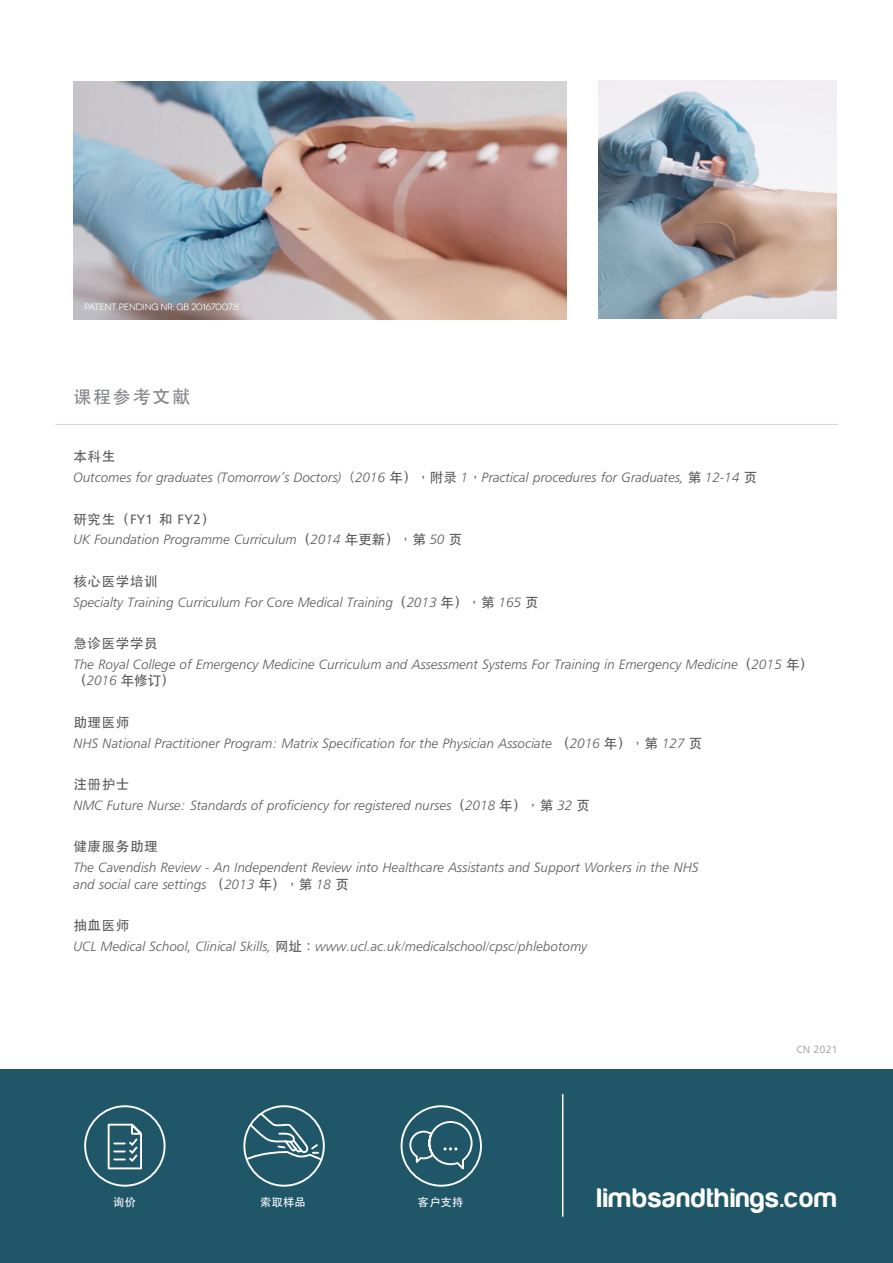
<style>
.page{position:relative;width:893px;height:1263px;background:#fff}
.page>*{position:absolute;margin:0;border:0;box-sizing:border-box;transform-origin:0 0}
.t1{font:27.75px "Harabara";letter-spacing:.05em;color:#fff}
.t2{font:500 18px "ST Heiti TC";letter-spacing:.1em;color:#808285}
.t3{font:13.5px/16.5px "Humanist 777 BT Light Italic B";color:#58595b}
.t4{font:500 13.5px "ST Heiti TC";letter-spacing:.05em;color:#58595b}
.t5{font:500 11.25px "ST Heiti TC";letter-spacing:.02em;color:#fff}
.t6{font:10.5px "Humanist 777 BT Roman B";color:#a7a9ac}
.s1{font-family:"ST Heiti TC";font-weight:300}
.s2{font-family:"ST Heiti TC";font-weight:500}
.s3{font-family:"Humanist 777 BT Roman B";font-weight:400}
.s4{font-family:"Humanist 777 BT Light Italic B";font-weight:400}
</style>
<div class="page">
<div style="left:0;top:1069px;width:893px;height:194px;background:#1f5769"></div>
<hr style="left:562px;top:1094px;width:1px;height:122px;background:#fff">
<hr style="left:56px;top:424px;width:782px;height:1px;background:#d1d3d4">
<img style="left:73px;top:81px;width:494px;height:238px">
<img style="left:598px;top:81px;width:238px;height:238px">
<svg style="left:84px;top:1105px;width:398px;height:82px"></svg>
<div style="left:243px;top:1105px;width:82px;height:82px;border:2px solid #fff;border-radius:50%"></div>
<h2 class="t2" style="left:73px;top:386px;width:118px">课程参考文献</h2>
<p class="t4" style="left:73px;top:449px;width:43px">本科生</p>
<p class="t3" style="left:73px;top:469px;width:685px">Outcomes for graduates (Tomorrow’s Doctors)<span class="s1">（</span>2016 <span class="s2">年），附录</span> 1<span class="s2">，</span>Practical procedures for Graduates, <span class="s2">第</span> 12-14 <span class="s2">页</span></p>
<p class="t4" style="left:73px;top:511px;width:143px">研究生（<span class="s3">FY1</span> 和 <span class="s3">FY2</span>）</p>
<p class="t3" style="left:73px;top:531px;width:391px">UK Foundation Programme Curriculum<span class="s2">（</span>2014 <span class="s2">年更新），第</span> 50 <span class="s2">页</span></p>
<p class="t4" style="left:73px;top:573px;width:86px">核心医学培训</p>
<p class="t3" style="left:73px;top:593px;width:467px">Specialty Training Curriculum For Core Medical Training<span class="s2">（</span>2013 <span class="s2">年），第</span> 165 <span class="s2">页</span></p>
<p class="t4" style="left:73px;top:636px;width:86px">急诊医学学员</p>
<p class="t3" style="left:73px;top:656px;width:741px">The Royal College of Emergency Medicine Curriculum and Assessment Systems For Training in Emergency Medicine<span class="s2">（</span>2015 <span class="s2">年）</span></p>
<p class="t4" style="left:73px;top:673px;width:103px">（<span class="s4">2016</span> 年修订）</p>
<p class="t4" style="left:73px;top:714px;width:58px">助理医师</p>
<p class="t3" style="left:73px;top:734px;width:630px">NHS National Practitioner Program: Matrix Specification for the Physician Associate <span class="s2">（</span>2016 <span class="s2">年），第</span> 127 <span class="s2">页</span></p>
<p class="t4" style="left:73px;top:777px;width:58px">注册护士</p>
<p class="t3" style="left:73px;top:797px;width:518px">NMC Future Nurse: Standards of proficiency for registered nurses<span class="s2">（</span>2018 <span class="s2">年），第</span> 32 <span class="s2">页</span></p>
<p class="t4" style="left:73px;top:839px;width:86px">健康服务助理</p>
<p class="t3" style="left:73px;top:859px;width:627px">The Cavendish Review - An Independent Review into Healthcare Assistants and Support Workers in the NHS and social care settings <span class="s2">（</span>2013 <span class="s2">年），第</span> 18 <span class="s2">页</span></p>
<p class="t4" style="left:73px;top:918px;width:58px">抽血医师</p>
<p class="t3" style="left:73px;top:938px;width:516px">UCL Medical School, Clinical Skills, <span class="s2">网址：</span>www.ucl.ac.uk/medicalschool/cpsc/phlebotomy</p>
<p class="t5" style="left:113px;top:1195px;width:24px">询价</p>
<p class="t5" style="left:260px;top:1195px;width:47px">索取样品</p>
<p class="t5" style="left:418px;top:1195px;width:47px">客户支持</p>
<p class="t6" style="left:796px;top:1043px;width:43px">CN 2021</p>
<h1 class="t1" style="left:597px;top:1183px;width:241px">limbsandthings.com</h1>
</div>
